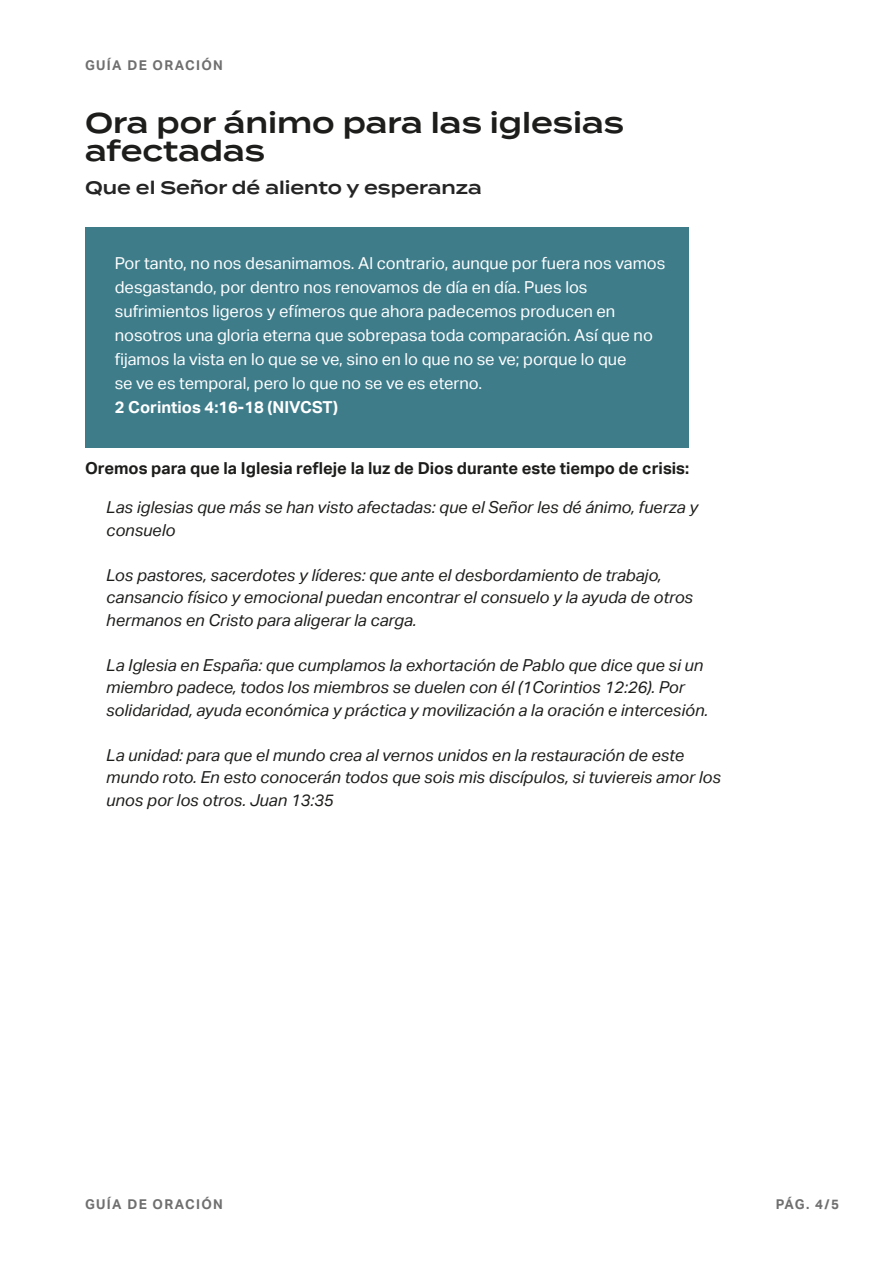
<style>
.page{position:relative;width:893px;height:1263px;background:#fff}
.page>*{position:absolute;margin:0;border:0;box-sizing:border-box;transform-origin:0 0}
.t1{font:600 28.5px/28.5px "Termina";color:#1d1d1b}
.t2{font:600 18px "Termina";color:#242424}
.t3{font:italic 16.5px/22.5px "Aktiv Grotesk";color:#1d1d1b}
.t4{font:16.5px/24px "Aktiv Grotesk";color:#fff}
.t5{font:700 16.5px "Aktiv Grotesk";color:#1d1d1b}
.t6{font:700 16.5px "Aktiv Grotesk";color:#fff}
.t7{font:700 13.5px "Aktiv Grotesk";letter-spacing:.1em;color:#706f6f}
</style>
<div class="page">
<div style="left:85px;top:227px;width:604px;height:221px;background:#3e7c8a"></div>
<p class="t7" style="left:85px;top:58px;width:139px">GUÍA DE ORACIÓN</p>
<h1 class="t1" style="left:85px;top:108px;width:540px">Ora por ánimo para las iglesias afectadas</h1>
<p class="t2" style="left:85px;top:174px;width:398px">Que el Señor dé aliento y esperanza</p>
<p class="t4" style="left:115px;top:251px;width:552px">Por tanto, no nos desanimamos. Al contrario, aunque por fuera nos vamos desgastando, por dentro nos renovamos de día en día. Pues los sufrimientos ligeros y efímeros que ahora padecemos producen en nosotros una gloria eterna que sobrepasa toda comparación. Así que no fijamos la vista en lo que se ve, sino en lo que no se ve; porque lo que<br>se ve es temporal, pero lo que no se ve es eterno.</p>
<p class="t6" style="left:115px;top:398px;width:225px">2 Corintios 4:16-18 (NIVCST)</p>
<p class="t5" style="left:85px;top:458px;width:606px">Oremos para que la Iglesia refleje la luz de Dios durante este tiempo de crisis:</p>
<p class="t3" style="left:106px;top:496px;width:593px">Las iglesias que más se han visto afectadas: que el Señor les dé ánimo, fuerza y consuelo</p>
<p class="t3" style="left:106px;top:564px;width:588px">Los pastores, sacerdotes y líderes: que ante el desbordamiento de trabajo, cansancio físico y emocional puedan encontrar el consuelo y la ayuda de otros hermanos en Cristo para aligerar la carga.</p>
<p class="t3" style="left:106px;top:654px;width:603px">La Iglesia en España: que cumplamos la exhortación de Pablo que dice que si un miembro padece, todos los miembros se duelen con él (1Corintios 12:26). Por solidaridad, ayuda económica y práctica y movilización a la oración e intercesión.</p>
<p class="t3" style="left:106px;top:744px;width:616px">La unidad: para que el mundo crea al vernos unidos en la restauración de este mundo roto. En esto conocerán todos que sois mis discípulos, si tuviereis amor los unos por los otros. Juan 13:35</p>
<p class="t7" style="left:85px;top:1196px;width:139px">GUÍA DE ORACIÓN</p>
<p class="t7" style="left:776px;top:1196px;width:65px">PÁG. 4/5</p>
</div>
